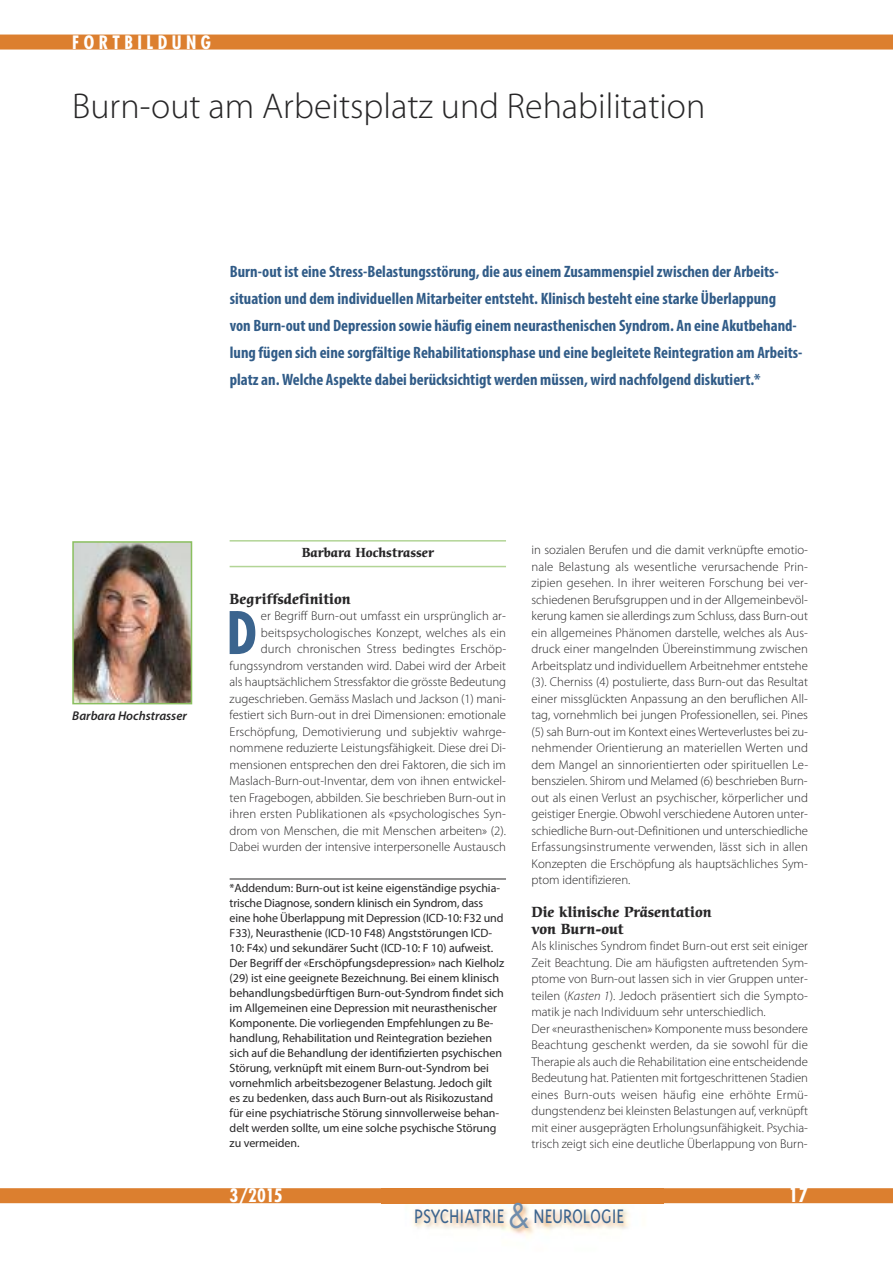
<style>
.page{position:relative;width:893px;height:1263px;background:#fff}
.page>*{position:absolute;margin:0;border:0;box-sizing:border-box;transform-origin:0 0}
.t1{font:700 condensed 57px "Futura";color:#3b648e}
.t2{font:300 36px "Myriad Pro";color:#272627}
.t3{font:300 22.5px "Triplex";color:#3b648e;scale:.88 1}
.t4{font:700 condensed 19.5px "Futura";color:#fff}
.t5{font:700 condensed 18px "Futura";letter-spacing:.25em;color:#fff}
.t6{font:700 condensed 16.5px/27px "Myriad Pro";color:#315c88}
.t7{font:700 14.25px/16.5px "Cerigo";color:#272627}
.t8{font:300 12.75px/16.5px "Myriad Pro";color:#272627;text-align:right}
.t9{font:700 12.75px "Cerigo";color:#272627}
.t10{font:italic 600 12.75px "Myriad Pro";color:#272627}
.t11{font:12px/15px "Myriad Pro";letter-spacing:-.005em;color:#272627}
.s1{font-style:italic}
.s2{font-family:"Futura";font-weight:400;font-size:33px;color:#6f8dac}
</style>
<div class="page">
<div style="left:0;top:35px;width:893px;height:15px;background:#dc7f2f"></div>
<div style="left:0;top:1188px;width:893px;height:15px;background:#dc7f2f"></div>
<img style="left:381px;top:1203px;width:282px;height:34px">
<hr style="left:230px;top:540px;width:276px;height:2px;background:#b2d596">
<hr style="left:230px;top:566px;width:276px;height:1px;background:#b2d596">
<img style="left:75px;top:544px;width:114px;height:157px">
<div style="left:72px;top:541px;width:120px;height:163px;border:2px solid #8abf5f"></div>
<hr style="left:230px;top:879px;width:276px;height:1px;background:#272627">
<h3 class="t5" style="left:72px;top:34px;width:140px">FORTBILDUNG</h3>
<h2 class="t2" style="left:72px;top:92px;width:635px">Burn-out am Arbeitsplatz und Rehabilitation</h2>
<p class="t6" style="left:230px;top:259px;width:574px">Burn-out ist eine Stress-Belastungsstörung, die aus einem Zusammenspiel zwischen der Arbeits&shy;situation und dem individuellen Mitarbeiter entsteht. Klinisch besteht eine starke Überlappung<br>von Burn-out und Depression sowie häufig einem neurasthenischen Syndrom. An eine Akutbehand&shy;lung fügen sich eine sorgfältige Rehabilitationsphase und eine begleitete Reintegration am Arbeits&shy;platz an.Welche Aspekte dabei berücksichtigt werden müssen, wird nachfolgend diskutiert.*</p>
<p class="t10" style="left:72px;top:711px;width:116px">Barbara Hochstrasser</p>
<p class="t9" style="left:302px;top:548px;width:134px">Barbara Hochstrasser</p>
<p class="t7" style="left:230px;top:592px;width:123px">Begriffsdefinition</p>
<p class="t8" style="left:230px;top:608px;width:278px">er Begriff Burn-out umfasst ein ursprünglich ar&shy;beitspsychologisches Konzept, welches als ein durch chronischen Stress bedingtes Erschöp&shy;fungssyndrom verstanden wird. Dabei wird der Arbeit als hauptsächlichem Stressfaktor die grösste Bedeutung zugeschrieben. Gemäss Maslach und Jackson (1) mani&shy;festiert sich Burn-out in drei Dimensionen: emotionale Erschöpfung, Demotivierung und subjektiv wahrge&shy;nommene reduzierte Leistungsfähigkeit. Diese drei Di&shy;mensionen entsprechen den drei Faktoren, die sich im Maslach-Burn-out-Inventar, dem von ihnen entwickel&shy;ten Fragebogen, abbilden. Sie beschrieben Burn-out in ihren ersten Publikationen als «psychologisches Syn&shy;drom von Menschen, die mit Menschen arbeiten» (2).<br>Dabei wurden der intensive interpersonelle Austausch</p>
<h1 class="t1" style="left:227px;top:608px;width:32px">D</h1>
<p class="t11" style="left:230px;top:881px;width:276px">*Addendum: Burn-out ist keine eigenständige psychia&shy;trische Diagnose, sondern klinisch ein Syndrom, dass eine hohe Überlappung mit Depression (ICD-10: F32 und F33), Neurasthenie (ICD-10 F48) Angststörungen ICD-10: F4x) und sekundärer Sucht (ICD-10: F 10) aufweist.<br>Der Begriff der «Erschöpfungsdepression» nach Kielholz (29) ist eine geeignete Bezeichnung. Bei einem klinisch behandlungsbedürftigen Burn-out-Syndrom findet sich im Allgemeinen eine Depression mit neurasthenischer Komponente. Die vorliegenden Empfehlungen zu Be&shy;handlung, Rehabilitation und Reintegration beziehen sich auf die Behandlung der identifizierten psychischen Störung, verknüpft mit einem Burn-out-Syndrom bei vornehmlich arbeitsbezogener Belastung. Jedoch gilt es zu bedenken, dass auch Burn-out als Risikozustand für eine psychiatrische Störung sinnvollerweise behan&shy;delt werden sollte, um eine solche psychische Störung zu vermeiden.</p>
<p class="t8" style="left:531px;top:542px;width:278px;text-align:justify">in sozialen Berufen und die damit verknüpfte emotio&shy;nale Belastung als wesentliche verursachende Prin&shy;zipien gesehen. In ihrer weiteren Forschung bei ver&shy;schiedenen Berufsgruppen und in der Allgemeinbevöl&shy;kerung kamen sie allerdings zum Schluss, dass Burn-out ein allgemeines Phänomen darstelle, welches als Aus&shy;druck einer mangelnden Übereinstimmung zwischen Arbeitsplatz und individuellem Arbeitnehmer entstehe (3). Cherniss (4) postulierte, dass Burn-out das Resultat einer missglückten Anpassung an den beruflichen All&shy;tag, vornehmlich bei jungen Professionellen, sei. Pines (5) sah Burn-out im Kontext eines Werteverlustes bei zu&shy;nehmender Orientierung an materiellen Werten und dem Mangel an sinnorientierten oder spirituellen Le&shy;benszielen. Shirom und Melamed (6) beschrieben Burn&shy;out als einen Verlust an psychischer, körperlicher und geistiger Energie. Obwohl verschiedene Autoren unter&shy;schiedliche Burn-out-Definitionen und unterschiedliche Erfassungsinstrumente verwenden, lässt sich in allen Konzepten die Erschöpfung als hauptsächliches Sym&shy;ptom identifizieren.</p>
<p class="t7" style="left:531px;top:905px;width:182px">Die klinische Präsentation von Burn-out</p>
<p class="t8" style="left:531px;top:938px;width:278px;text-align:left">Als klinisches Syndrom findet Burn-out erst seit einiger Zeit Beachtung. Die am häufigsten auftretenden Sym&shy;ptome von Burn-out lassen sich in vier Gruppen unter&shy;teilen (<span class="s1">Kasten 1</span>). Jedoch präsentiert sich die Sympto&shy;matik je nach Individuum sehr unterschiedlich.<br>Der «neurasthenischen» Komponente muss besondere Beachtung geschenkt werden, da sie sowohl für die Therapie als auch die Rehabilitation eine entscheidende Bedeutung hat. Patienten mit fortgeschrittenen Stadien eines Burn-outs weisen häufig eine erhöhte Ermü&shy;dungstendenz bei kleinsten Belastungen auf, verknüpft mit einer ausgeprägten Erholungsunfähigkeit. Psychia&shy;trisch zeigt sich eine deutliche Überlappung von Burn-</p>
<h3 class="t5" style="left:230px;top:1187px;width:55px">3/2015</h3>
<h3 class="t4" style="left:789px;top:1186px;width:21px">17</h3>
<h3 class="t3" style="left:414px;top:1202px;width:240px">PSYCHIATRIE <span class="s2">&amp;</span> NEUROLOGIE</h3>
</div>
